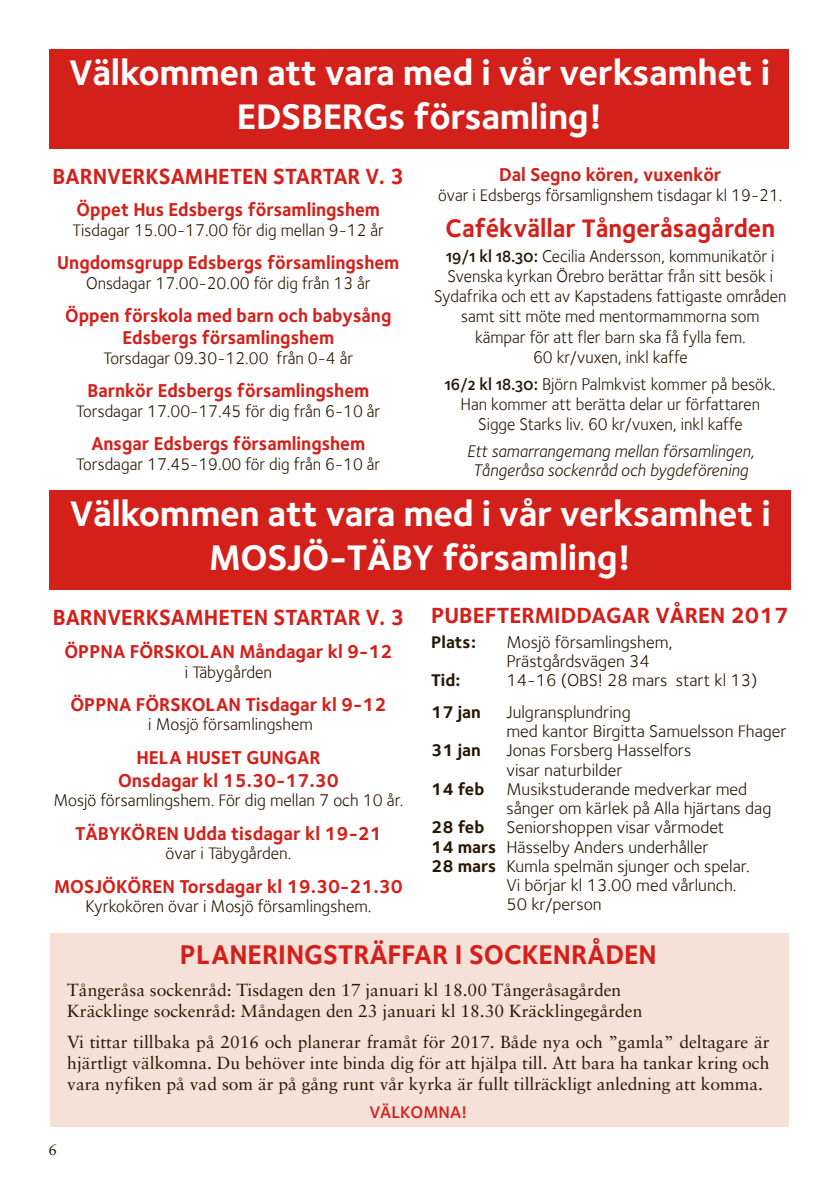
<style>
.page{position:relative;width:839px;height:1186px;background:#fff}
.page>*{position:absolute;margin:0;border:0;box-sizing:border-box;transform-origin:0 0}
.t1{font:700 36.75px/44.1px "Foundry Sterling";letter-spacing:-.01em;color:#fff;text-align:center}
.t2{font:700 28px "Foundry Sterling";color:#d4201b}
.t3{font:700 26.25px "Foundry Sterling";color:#d4201b;scale:.95 1}
.t4{font:700 22.75px "Foundry Sterling";color:#d4201b;scale:.95 1}
.t5{font:700 22.75px "Foundry Sterling";color:#d4201b}
.t6{font:700 19.25px/22.1px "Foundry Sterling";color:#d4201b;text-align:center;scale:.95 1}
.t7{font:700 19.25px/23.1px "Foundry Sterling";color:#d4201b;text-align:center}
.t8{font:17.5px/20.1px "Foundry Sterling";color:#281702;text-align:center;scale:.95 1}
.t9{font:17.5px/19.2px "Foundry Sterling";color:#281702}
.t10{font:17.5px/21px "Sabon";color:#281702}
.t11{font:italic 17.5px/19.2px "Foundry Sterling";color:#281702;text-align:center;scale:.95 1}
.t12{font:700 17.5px "Foundry Sterling";color:#281702}
.t13{font:17.5px "Foundry Sterling Demi OSF";color:#d4201b}
.t14{font:15.75px "Sabon";color:#281702}
.s1{font-family:"Foundry Sterling Demi OSF"}
.s2{font-weight:700}
</style>
<div class="page">
<div style="left:50px;top:933px;width:738px;height:193px;background:#f5e1d7"></div>
<div style="left:49px;top:490px;width:741px;height:99px;background:#d4201b"></div>
<div style="left:50px;top:49px;width:738px;height:99px;background:#d4201b"></div>
<h1 class="t1" style="left:69px;top:50px;width:702px">Välkommen att vara med i vår verksamhet i<br>EDSBERGs församling!</h1>
<h3 class="t4" style="left:53px;top:162px;width:371px">BARNVERKSAMHETEN STARTAR V. 3</h3>
<p class="t6" style="left:77px;top:199px;width:321px">Öppet Hus Edsbergs församlingshem</p>
<p class="t8" style="left:73px;top:220px;width:329px">Tisdagar 15.00-17.00 för dig mellan 9-12 år</p>
<p class="t6" style="left:57px;top:251px;width:361px">Ungdomsgrupp Edsbergs församlingshem</p>
<p class="t8" style="left:86px;top:273px;width:301px">Onsdagar 17.00-20.00 för dig från 13 år</p>
<p class="t6" style="left:65px;top:304px;width:345px">Öppen förskola med barn och babysång<br>Edsbergs församlingshem</p>
<p class="t8" style="left:103px;top:348px;width:264px">Torsdagar 09.30-12.00 från 0-4 år</p>
<p class="t6" style="left:87px;top:379px;width:298px">Barnkör Edsbergs församlingshem</p>
<p class="t8" style="left:76px;top:401px;width:321px">Torsdagar 17.00-17.45 för dig från 6-10 år</p>
<p class="t6" style="left:91px;top:432px;width:289px">Ansgar Edsbergs församlingshem</p>
<p class="t8" style="left:76px;top:454px;width:321px">Torsdagar 17.45-19.00 för dig från 6-10 år</p>
<p class="t6" style="left:499px;top:163px;width:235px">Dal Segno kören, vuxenkör</p>
<p class="t8" style="left:438px;top:185px;width:364px">övar i Edsbergs församlignshem tisdagar kl 19-21.</p>
<h3 class="t3" style="left:445px;top:212px;width:348px">Cafékvällar Tångeråsagården</h3>
<p class="t8" style="left:434px;top:246px;width:372px"><span class="s1">19/1 kl 18.30:</span> Cecilia Andersson, kommunikatör i Svenska kyrkan Örebro berättar från sitt besök i Sydafrika och ett av Kapstadens fattigaste områden samt sitt möte med mentormammorna som kämpar för att fler barn ska få fylla fem.<br>60 kr/vuxen, inkl kaffe</p>
<p class="t8" style="left:445px;top:374px;width:350px"><span class="s1">16/2 kl 18.30:</span> Björn Palmkvist kommer på besök.<br>Han kommer att berätta delar ur författaren<br>Sigge Starks liv. 60 kr/vuxen, inkl kaffe</p>
<p class="t11" style="left:467px;top:441px;width:303px">Ett samarrangemang mellan församlingen,<br>Tångeråsa sockenråd och bygdeförening</p>
<h1 class="t1" style="left:70px;top:491px;width:702px">Välkommen att vara med i vår verksamhet i<br>MOSJÖ-TÄBY församling!</h1>
<h3 class="t5" style="left:431px;top:602px;width:359px">PUBEFTERMIDDAGAR VÅREN 2017</h3>
<p class="t12" style="left:431px;top:631px;width:47px">Plats:</p>
<p class="t9" style="left:506px;top:632px;width:168px">Mosjö församlingshem,<br>Prästgårdsvägen 34</p>
<p class="t12" style="left:431px;top:670px;width:31px">Tid:</p>
<p class="t9" style="left:506px;top:670px;width:252px">14-16 (OBS! 28 mars start kl 13)</p>
<p class="t12" style="left:431px;top:701px;width:51px">17 jan</p>
<p class="t9" style="left:506px;top:702px;width:282px">Julgransplundring<br>med kantor Birgitta Samuelsson Fhager</p>
<p class="t12" style="left:431px;top:740px;width:51px">31 jan</p>
<p class="t9" style="left:506px;top:740px;width:186px">Jonas Forsberg Hasselfors visar naturbilder</p>
<p class="t12" style="left:431px;top:778px;width:55px">14 feb</p>
<p class="t9" style="left:506px;top:779px;width:266px">Musikstuderande medverkar med sånger om kärlek på Alla hjärtans dag</p>
<p class="t12" style="left:431px;top:817px;width:55px">28 feb</p>
<p class="t9" style="left:506px;top:817px;width:219px">Seniorshoppen visar vårmodet</p>
<p class="t9" style="left:431px;top:837px;width:279px"><span class="s2">14 mars</span> Hässelby Anders underhåller</p>
<p class="t9" style="left:431px;top:856px;width:320px"><span class="s2">28 mars</span> Kumla spelmän sjunger och spelar.</p>
<p class="t9" style="left:506px;top:875px;width:232px">Vi börjar kl 13.00 med vårlunch.</p>
<p class="t9" style="left:506px;top:894px;width:97px">50 kr/person</p>
<h2 class="t2" style="left:180px;top:938px;width:478px">PLANERINGSTRÄFFAR I SOCKENRÅDEN</h2>
<p class="t10" style="left:67px;top:979px;width:576px">Tångeråsa sockenråd: Tisdagen den 17 januari kl 18.00 Tångeråsagården<br>Kräcklinge sockenråd: Måndagen den 23 januari kl 18.30 Kräcklingegården</p>
<p class="t10" style="left:67px;top:1031px;width:703px;text-align:justify">Vi tittar tillbaka på 2016 och planerar framåt för 2017. Både nya och ”gamla” deltagare är hjärtligt välkomna. Du behöver inte binda dig för att hjälpa till. Att bara ha tankar kring och vara nyfiken på vad som är på gång runt vår kyrka är fullt tillräckligt anledning att komma.</p>
<p class="t13" style="left:369px;top:1102px;width:99px">VÄLKOMNA!</p>
<h3 class="t4" style="left:53px;top:603px;width:371px">BARNVERKSAMHETEN STARTAR V. 3</h3>
<p class="t7" style="left:64px;top:640px;width:329px">ÖPPNA FÖRSKOLAN Måndagar kl 9-12</p>
<p class="t9" style="left:185px;top:662px;width:89px">i Täbygården</p>
<p class="t7" style="left:70px;top:693px;width:317px">ÖPPNA FÖRSKOLAN Tisdagar kl 9-12</p>
<p class="t9" style="left:148px;top:715px;width:166px">i Mosjö församlingshem</p>
<p class="t7" style="left:118px;top:746px;width:222px">HELA HUSET GUNGAR<br>Onsdagar kl 15.30-17.30</p>
<p class="t9" style="left:53px;top:791px;width:351px">Mosjö församlingshem. För dig mellan 7 och 10 år.</p>
<p class="t7" style="left:75px;top:821px;width:308px">TÄBYKÖREN Udda tisdagar kl 19-21</p>
<p class="t9" style="left:165px;top:843px;width:127px">övar i Täbygården.</p>
<p class="t7" style="left:54px;top:874px;width:350px">MOSJÖKÖREN Torsdagar kl 19.30-21.30</p>
<p class="t9" style="left:86px;top:896px;width:287px">Kyrkokören övar i Mosjö församlingshem.</p>
<p class="t14" style="left:48px;top:1139px;width:10px">6</p>
</div>
